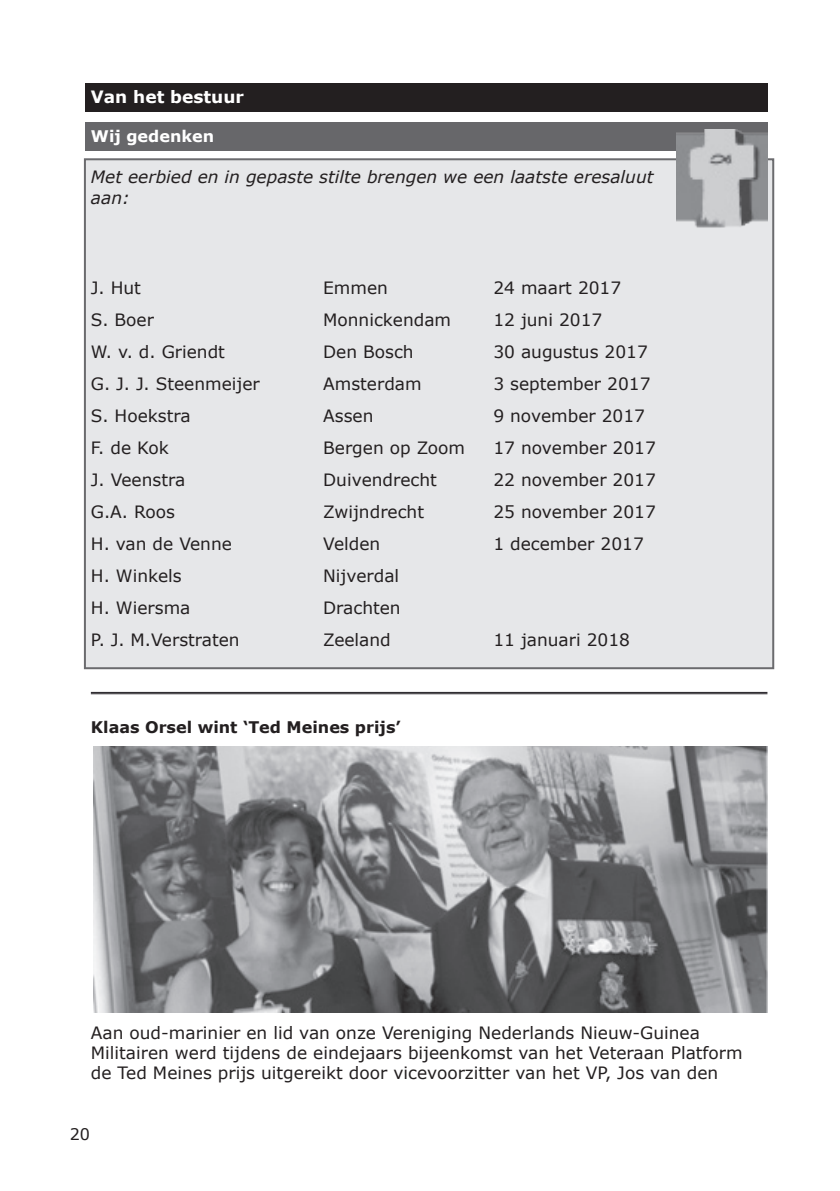
<style>
.page{position:relative;width:840px;height:1191px;background:#fff}
.page>*{position:absolute;margin:0;border:0;box-sizing:border-box;transform-origin:0 0}
.t1{font:17px/20.4px "Verdana";color:#231f20}
.t2{font:italic 17px/20.4px "Verdana";color:#231f20}
.t3{font:700 17px "Verdana";color:#fff}
.t4{font:700 16px "Verdana";color:#231f20}
.t5{font:700 16px "Verdana";color:#fff}
.t6{font:16px "Verdana";color:#231f20}
</style>
<div class="page">
<div style="left:84px;top:158px;width:689px;height:511px;background:#e6e7e9;border:2px solid #6b6b6e"></div>
<div style="left:85px;top:122px;width:681px;height:29px;background:#67676a"></div>
<div style="left:85px;top:84px;width:682px;height:28px;background:#231f20"></div>
<img style="left:676px;top:129px;width:90px;height:99px">
<hr style="left:91px;top:692px;width:676px;height:1px;background:#1f1c21">
<hr style="left:91px;top:693px;width:676px;height:1px;background:#1f1c21">
<img style="left:93px;top:746px;width:673px;height:266px">
<p class="t3" style="left:91px;top:86px;width:154px">Van het bestuur</p>
<p class="t5" style="left:91px;top:126px;width:125px">Wij gedenken</p>
<p class="t2" style="left:91px;top:167px;width:563px">Met eerbied en in gepaste stilte brengen we een laatste eresaluut aan:</p>
<p class="t1" style="left:91px;top:278px;width:51px">J. Hut</p>
<p class="t1" style="left:323px;top:278px;width:66px">Emmen</p>
<p class="t1" style="left:493px;top:278px;width:129px">24 maart 2017</p>
<p class="t1" style="left:91px;top:309px;width:64px">S. Boer</p>
<p class="t1" style="left:323px;top:309px;width:129px">Monnickendam</p>
<p class="t1" style="left:493px;top:309px;width:110px">12 juni 2017</p>
<p class="t1" style="left:91px;top:341px;width:135px">W. v. d. Griendt</p>
<p class="t1" style="left:323px;top:341px;width:92px">Den Bosch</p>
<p class="t1" style="left:493px;top:341px;width:156px">30 augustus 2017</p>
<p class="t1" style="left:91px;top:373px;width:170px">G. J. J. Steenmeijer</p>
<p class="t1" style="left:323px;top:373px;width:100px">Amsterdam</p>
<p class="t1" style="left:493px;top:373px;width:158px">3 september 2017</p>
<p class="t1" style="left:91px;top:405px;width:101px">S. Hoekstra</p>
<p class="t1" style="left:323px;top:405px;width:52px">Assen</p>
<p class="t1" style="left:493px;top:405px;width:153px">9 november 2017</p>
<p class="t1" style="left:91px;top:437px;width:79px">F. de Kok</p>
<p class="t1" style="left:323px;top:437px;width:143px">Bergen op Zoom</p>
<p class="t1" style="left:493px;top:437px;width:164px">17 november 2017</p>
<p class="t1" style="left:91px;top:469px;width:96px">J. Veenstra</p>
<p class="t1" style="left:323px;top:469px;width:115px">Duivendrecht</p>
<p class="t1" style="left:493px;top:469px;width:164px">22 november 2017</p>
<p class="t1" style="left:91px;top:501px;width:86px">G.A. Roos</p>
<p class="t1" style="left:323px;top:501px;width:102px">Zwijndrecht</p>
<p class="t1" style="left:493px;top:501px;width:164px">25 november 2017</p>
<p class="t1" style="left:91px;top:533px;width:142px">H. van de Venne</p>
<p class="t1" style="left:323px;top:533px;width:59px">Velden</p>
<p class="t1" style="left:493px;top:533px;width:152px">1 december 2017</p>
<p class="t1" style="left:91px;top:565px;width:92px">H. Winkels</p>
<p class="t1" style="left:323px;top:565px;width:78px">Nijverdal</p>
<p class="t1" style="left:91px;top:597px;width:101px">H. Wiersma</p>
<p class="t1" style="left:323px;top:597px;width:79px">Drachten</p>
<p class="t1" style="left:91px;top:629px;width:150px">P. J. M.Verstraten</p>
<p class="t1" style="left:323px;top:629px;width:69px">Zeeland</p>
<p class="t1" style="left:493px;top:629px;width:138px">11 januari 2018</p>
<p class="t4" style="left:91px;top:716px;width:311px">Klaas Orsel wint ‘Ted Meines prijs’</p>
<p class="t1" style="left:91px;top:1022px;width:653px">Aan oud-marinier en lid van onze Vereniging Nederlands Nieuw-Guinea<br>Militairen werd tijdens de eindejaars bijeenkomst van het Veteraan Platform de Ted Meines prijs uitgereikt door vicevoorzitter van het VP, Jos van den</p>
<p class="t6" style="left:70px;top:1124px;width:22px">20</p>
</div>
